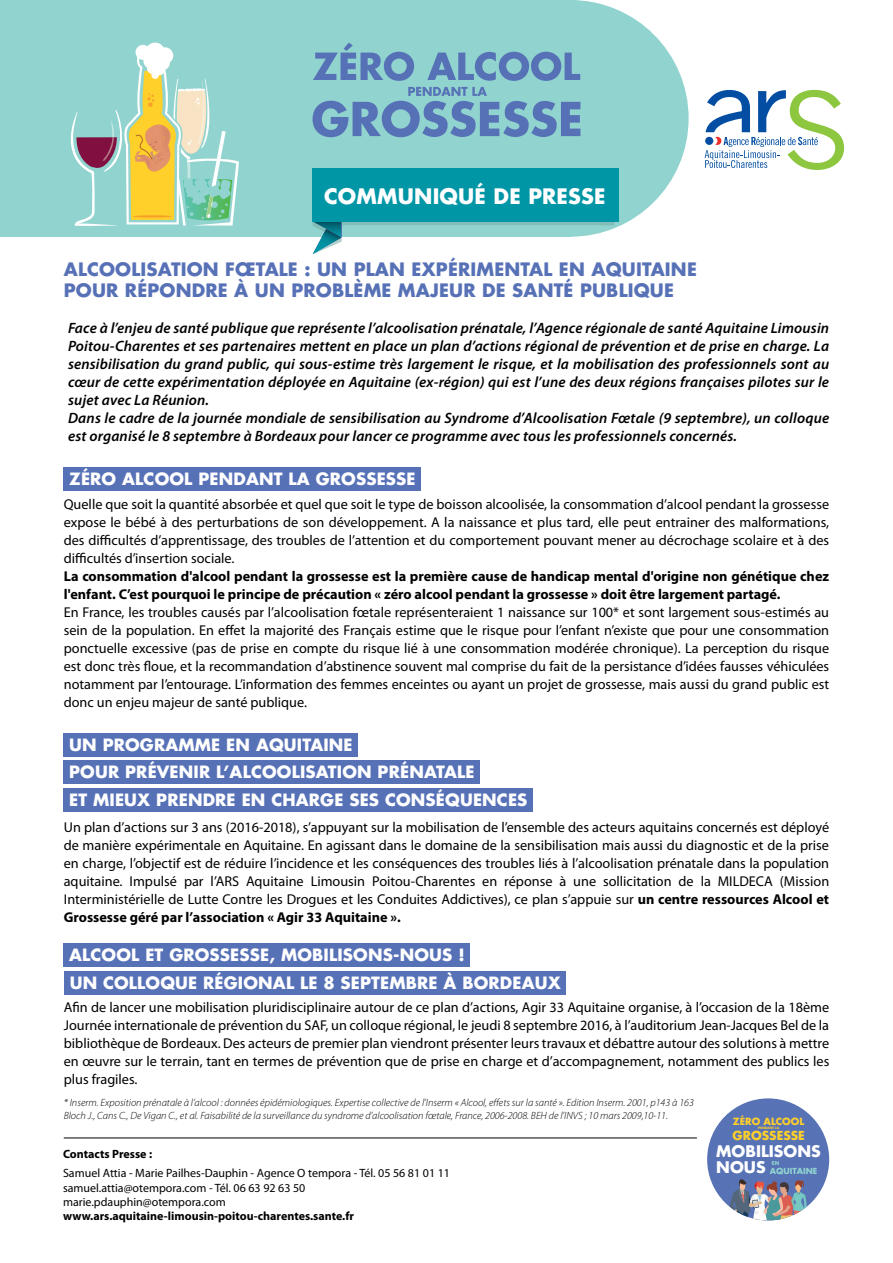
<style>
.page{position:relative;width:893px;height:1263px;background:#fff}
.page>*{position:absolute;margin:0;border:0;box-sizing:border-box;transform-origin:0 0}
.t1{font:700 20.7px "Futura Std";letter-spacing:.01em;color:#fff}
.t2{font:700 18px/21.6px "Futura Std";letter-spacing:.01em;color:#5771b7}
.t3{font:700 16.5px/27.6px "Futura Std";letter-spacing:.01em;color:#fff}
.t4{font:700 15.6px/16px "Futura Std";color:#fff}
.t5{font:italic 600 15px/18px "Myriad Pro";letter-spacing:.01em;color:#000}
.t6{font:14.25px/18px "Myriad Pro";color:#000;text-align:justify}
.t7{font:700 14.25px/18px "Myriad Pro";color:#000}
.t8{font:700 12.15px "Futura Std";color:#ffcf2a}
.t9{font:12px/14.4px "Myriad Pro";color:#000}
.t10{font:700 12px "Myriad Pro";color:#000}
.t11{font:italic 300 10.5px/12.6px "Myriad Pro";color:#000}
.t12{font:700 9.6px "Futura Std";color:#ffcf2a}
.t13{font:700 8.1px "Futura Std";color:#91d3ce}
.t14{font:700 5.1px "Futura Std";color:#91d3ce}
.t15{font:700 3.15px "Futura Std";color:#ffcf2a}
.s1{font-weight:700}
</style>
<div class="page">
<div style="left:64px;top:733px;width:294px;height:23px;background:#5771b7"></div>
<div style="left:64px;top:761px;width:416px;height:23px;background:#5771b7"></div>
<div style="left:64px;top:788px;width:469px;height:23px;background:#5771b7"></div>
<div style="left:64px;top:943px;width:406px;height:23px;background:#5771b7"></div>
<div style="left:64px;top:971px;width:502px;height:23px;background:#5771b7"></div>
<div style="left:64px;top:467px;width:357px;height:24px;background:#5771b7"></div>
<div style="left:0;top:0;width:570px;height:237px;background:#91d3ce"></div>
<svg style="left:705px;top:90px;width:139px;height:80px"></svg>
<div style="left:145px;top:43px;width:20px;height:19px;background:#fff;border-radius:50%"></div>
<svg style="left:70px;top:46px;width:169px;height:180px"></svg>
<div style="left:452px;top:0;width:237px;height:237px;background:#91d3ce;border-radius:50%"></div>
<svg style="left:313px;top:43px;width:101px;height:38px"></svg>
<svg style="left:427px;top:52px;width:153px;height:29px"></svg>
<svg style="left:313px;top:87px;width:267px;height:50px"></svg>
<svg style="left:313px;top:221px;width:301px;height:33px"></svg>
<div style="left:313px;top:168px;width:306px;height:53px;background:#0096a6"></div>
<hr style="left:64px;top:1138px;width:633px;height:1px;background:#000">
<div style="left:707px;top:1098px;width:122px;height:122px;background:#5773b6;border-radius:50%"></div>
<svg style="left:729px;top:1179px;width:78px;height:42px"></svg>
<h1 class="t1" style="left:324px;top:182px;width:283px">COMMUNIQUÉ DE PRESSE</h1>
<p class="t2" style="left:64px;top:258px;width:635px">ALCOOLISATION FŒTALE : UN PLAN EXPÉRIMENTAL EN AQUITAINE<br>POUR RÉPONDRE À UN PROBLÈME MAJ EUR DE SANTÉ PUBLIQUE</p>
<p class="t5" style="left:68px;top:319px;width:763px">Face à l’enjeu de santé publique que représente l’alcoolisation prénatale, l’Agence régionale de santé Aquitaine Limousin Poitou-Charentes et ses partenaires mettent en place un plan d’actions régional de prévention et de prise en charge. La sensibilisation du grand public, qui sous-estime très largement le risque, et la mobilisation des professionnels sont au cœur de cette expérimentation déployée en Aquitaine (ex-région) qui est l’une des deux régions françaises pilotes sur le sujet avec La Réunion.<br>Dans le cadre de la journée mondiale de sensibilisation au Syndrome d’Alcoolisation Fœtale (9 septembre), un colloque est organisé le 8 septembre à Bordeaux pour lancer ce programme avec tous les professionnels concernés.</p>
<p class="t3" style="left:69px;top:465px;width:348px">ZÉRO ALCOOL PENDANT LA GROSSESSE</p>
<p class="t6" style="left:64px;top:495px;width:767px">Quelle que soit la quantité absorbée et quel que soit le type de boisson alcoolisée, la consommation d’alcool pendant la grossesse expose le bébé à des perturbations de son développement. A la naissance et plus tard, elle peut entrainer des malformations, des difficultés d’apprentissage, des troubles de l’attention et du comportement pouvant mener au décrochage scolaire et à des difficultés d’insertion sociale.</p>
<p class="t7" style="left:64px;top:567px;width:767px">La consommation d'alcool pendant la grossesse est la première cause de handicap mental d'origine non génétique chez l'enfant. C’est pourquoi le principe de précaution « zéro alcool pendant la grossesse » doit être largement partagé.</p>
<p class="t6" style="left:64px;top:603px;width:767px">En France, les troubles causés par l’alcoolisation fœtale représenteraient 1 naissance sur 100* et sont largement sous-estimés au sein de la population. En effet la majorité des Français estime que le risque pour l’enfant n’existe que pour une consommation ponctuelle excessive (pas de prise en compte du risque lié à une consommation modérée chronique). La perception du risque est donc très floue, et la recommandation d’abstinence souvent mal comprise du fait de la persistance d’idées fausses véhiculées notamment par l’entourage. L’information des femmes enceintes ou ayant un projet de grossesse, mais aussi du grand public est donc un enjeu majeur de santé publique.</p>
<p class="t3" style="left:69px;top:731px;width:460px">UN PROGRAMME EN AQUITAINE<br>POUR PRÉVENIR L’ALCOOLISATION PRÉNATALE<br>ET MIEUX PRENDRE EN CHARGE SES CONSÉQUENCES</p>
<p class="t6" style="left:64px;top:818px;width:767px">Un plan d’actions sur 3 ans (2016-2018), s’appuyant sur la mobilisation de l’ensemble des acteurs aquitains concernés est déployé de manière expérimentale en Aquitaine. En agissant dans le domaine de la sensibilisation mais aussi du diagnostic et de la prise en charge, l’objectif est de réduire l’incidence et les conséquences des troubles liés à l’alcoolisation prénatale dans la population aquitaine. Impulsé par l’ARS Aquitaine Limousin Poitou-Charentes en réponse à une sollicitation de la MILDECA (Mission Interministérielle de Lutte Contre les Drogues et les Conduites Addictives), ce plan s’appuie sur <span class="s1">un centre ressources Alcool et Grossesse géré par l’association « Agir 33 Aquitaine ».</span></p>
<p class="t3" style="left:69px;top:941px;width:493px">ALCOOL ET GROSSESSE, MOBILISONS-NOUS !<br>UN COLLOQUE RÉGIONAL LE 8 SEPTEMBRE À BORDEAUX</p>
<p class="t6" style="left:64px;top:998px;width:767px">Afin de lancer une mobilisation pluridisciplinaire autour de ce plan d’actions, Agir 33 Aquitaine organise, à l’occasion de la 18ème Journée internationale de prévention du SAF, un colloque régional, le jeudi 8 septembre 2016, à l’auditorium Jean-Jacques Bel de la bibliothèque de Bordeaux. Des acteurs de premier plan viendront présenter leurs travaux et débattre autour des solutions à mettre en œuvre sur le terrain, tant en termes de prévention que de prise en charge et d’accompagnement, notamment des publics les plus fragiles.</p>
<p class="t11" style="left:64px;top:1096px;width:632px">* Inserm. Exposition prénatale à l’alcool : données épidémiologiques. Expertise collective de l’Inserm « Alcool, effets sur la santé ». Edition Inserm. 2001, p143 à 163<br>Bloch J., Cans C., De Vigan C., et al. Faisabilité de la surveillance du syndrome d’alcoolisation fœtale, France, 2006-2008. BEH de l’INVS ; 10 mars 2009,10-11.</p>
<p class="t10" style="left:63px;top:1146px;width:91px">Contacts Presse :</p>
<p class="t9" style="left:63px;top:1166px;width:388px">Samuel Attia - Marie Pailhes-Dauphin - Agence O tempora - Tél. 05 56 81 01 11 samuel.attia@otempora.com - Tél. 06 63 92 63 50 marie.pdauphin@otempora.com</p>
<p class="t10" style="left:63px;top:1208px;width:292px">www.ars.aquitaine-limousin-poitou-charentes.sante.fr</p>
<p class="t12" style="left:733px;top:1114px;width:73px">ZÉRO ALCOOL</p>
<p class="t15" style="left:758px;top:1125px;width:23px">PENDANT LA</p>
<p class="t4" style="left:716px;top:1143px;width:106px">MOBILISONS<br>NOUS</p>
<p class="t8" style="left:733px;top:1127px;width:74px">GROSSESSE</p>
<p class="t14" style="left:772px;top:1160px;width:9px">EN</p>
<p class="t13" style="left:770px;top:1165px;width:49px">AQUITAINE</p>
</div>
